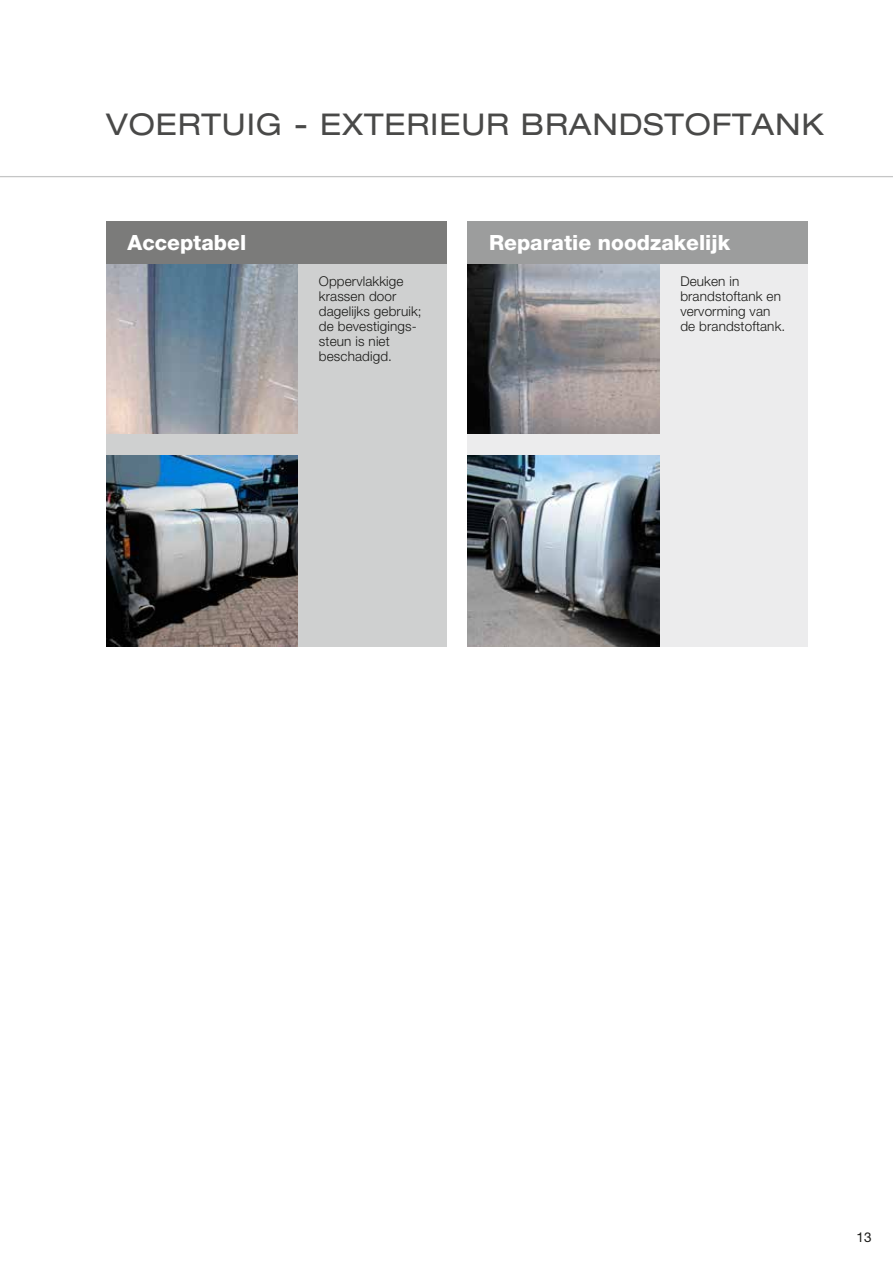
<style>
.page{position:relative;width:893px;height:1263px;background:#fff}
.page>*{position:absolute;margin:0;border:0;box-sizing:border-box;transform-origin:0 0}
.t1{font:expanded 30px "Helvetica Neue LT Pro";letter-spacing:.03em;color:#494948}
.t2{font:800 21px "Helvetica Neue LT Pro";color:#fff}
.t3{font:300 13.5px/15px "Helvetica Neue LT Pro";letter-spacing:.01em;color:#1a1a18}
.t4{font:13.5px "Helvetica Neue LT Pro";color:#1a1a18}
</style>
<div class="page">
<svg style="left:0;top:176px;width:893px;height:2px"></svg>
<div style="left:106px;top:221px;width:340px;height:425px;background:#cfd0d0"></div>
<div style="left:468px;top:221px;width:340px;height:425px;background:#ececed"></div>
<img style="left:106px;top:264px;width:192px;height:170px">
<img style="left:468px;top:264px;width:191px;height:170px">
<img style="left:106px;top:455px;width:192px;height:191px">
<img style="left:468px;top:455px;width:191px;height:191px">
<div style="left:106px;top:221px;width:340px;height:43px;background:#7b7b7a"></div>
<div style="left:468px;top:221px;width:340px;height:43px;background:#9c9d9d"></div>
<h1 class="t1" style="left:106px;top:107px;width:720px">VOERTUIG - EXTERIEUR BRANDSTOFTANK</h1>
<h2 class="t2" style="left:128px;top:230px;width:120px">Acceptabel</h2>
<h2 class="t2" style="left:489px;top:230px;width:243px">Reparatie noodzakelijk</h2>
<p class="t3" style="left:319px;top:273px;width:104px">Oppervlakkige krassen door dagelijks gebruik; de bevestigings&shy;steun is niet beschadigd.</p>
<p class="t3" style="left:680px;top:273px;width:106px">Deuken in brandstoftank en vervorming van de brandstoftank.</p>
<p class="t4" style="left:857px;top:1229px;width:17px">13</p>
</div>
